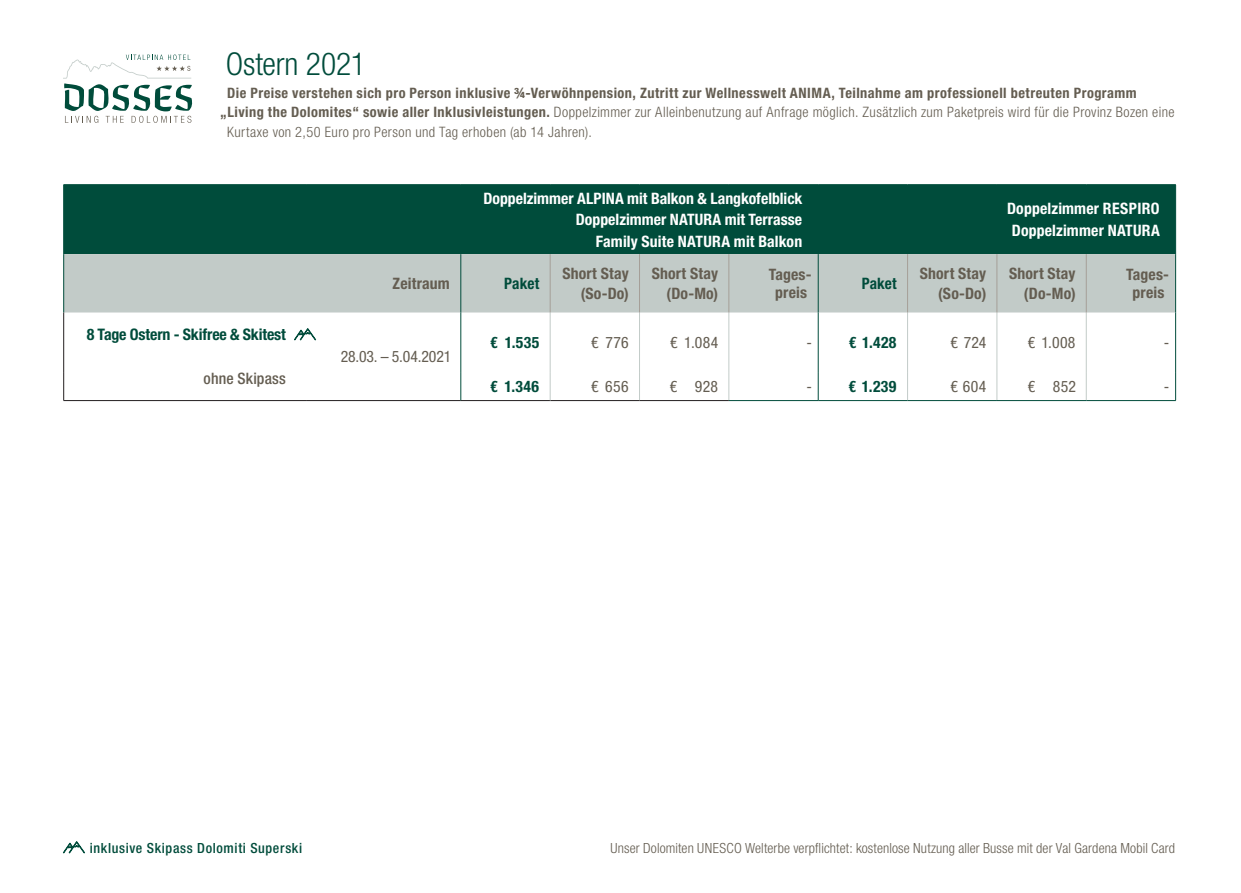
<style>
.page{position:relative;width:1241px;height:893px;background:#fff}
.page>*{position:absolute;margin:0;border:0;box-sizing:border-box;transform-origin:0 0}
.t1{font:300 condensed 31.5px "Helvetica Neue LT Std";letter-spacing:-.005em;color:#004c3b}
.t2{font:700 condensed 15.92px "Helvetica Neue LT Std";letter-spacing:-.005em;color:#004c3b}
.t3{font:700 condensed 15.75px/21.5px "Helvetica Neue LT Std";letter-spacing:.005em;color:#fff;text-align:right}
.t4{font:700 condensed 15.75px/19.2px "Helvetica Neue LT Std";letter-spacing:.01em;color:#645d51;text-align:right}
.t5{font:condensed 15.75px "Helvetica Neue LT Std";letter-spacing:.015em;color:#645d51}
.t6{font:700 condensed 15.75px "Helvetica Neue LT Std";letter-spacing:.015em;color:#004c3b}
.t7{font:condensed 15.75px "Helvetica Neue LT Std";letter-spacing:-.005em;color:#645d51}
.t8{font:500 condensed 15.75px "Helvetica Neue LT Std";letter-spacing:.01em;color:#645d51}
.t9{font:300 condensed 14.35px "Helvetica Neue LT Std";letter-spacing:.025em;color:#645d51}
.t10{font:700 condensed 14.35px "Helvetica Neue LT Std";letter-spacing:.035em;color:#645d51}
.t11{font:300 condensed 14px "Helvetica Neue LT Std";letter-spacing:.01em;color:#645d51}
.t12{font:500 condensed 14px "Helvetica Neue LT Std";letter-spacing:.045em;color:#004c3b}
.s1{font-weight:700}
.s2{font-weight:400;color:#645d51}
</style>
<div class="page">
<svg style="left:63px;top:55px;width:130px;height:68px"></svg>
<svg style="left:63px;top:841px;width:22px;height:13px"></svg>
<div style="left:64px;top:185px;width:1111px;height:69px;background:#004c3b"></div>
<div style="left:64px;top:254px;width:1111px;height:58px;background:#c2cbc8"></div>
<hr style="left:63px;top:185px;width:1px;height:69px;background:#004c3b">
<hr style="left:63px;top:184px;width:244px;height:1px;background:#004c3b">
<hr style="left:307px;top:184px;width:154px;height:1px;background:#004c3b">
<hr style="left:461px;top:184px;width:89px;height:1px;background:#004c3b">
<hr style="left:550px;top:184px;width:89px;height:1px;background:#004c3b">
<hr style="left:639px;top:184px;width:89px;height:1px;background:#004c3b">
<hr style="left:728px;top:184px;width:90px;height:1px;background:#004c3b">
<hr style="left:63px;top:254px;width:1px;height:58px;background:#004c3b">
<hr style="left:907px;top:312px;width:1px;height:60px;background:#c2cbc8">
<hr style="left:996px;top:312px;width:1px;height:60px;background:#c2cbc8">
<hr style="left:1085px;top:312px;width:1px;height:60px;background:#c2cbc8">
<svg style="left:907px;top:372px;width:1px;height:28px"></svg>
<svg style="left:996px;top:372px;width:1px;height:28px"></svg>
<svg style="left:1085px;top:372px;width:1px;height:28px"></svg>
<hr style="left:639px;top:312px;width:1px;height:60px;background:#c2cbc8">
<hr style="left:728px;top:312px;width:1px;height:60px;background:#c2cbc8">
<svg style="left:639px;top:372px;width:1px;height:28px"></svg>
<svg style="left:728px;top:372px;width:1px;height:28px"></svg>
<hr style="left:63px;top:312px;width:1px;height:60px;background:#231f20">
<svg style="left:63px;top:372px;width:1px;height:28px"></svg>
<hr style="left:63px;top:400px;width:244px;height:1px;background:#231f20">
<hr style="left:307px;top:400px;width:154px;height:1px;background:#231f20">
<hr style="left:461px;top:400px;width:89px;height:1px;background:#231f20">
<hr style="left:550px;top:400px;width:89px;height:1px;background:#231f20">
<hr style="left:639px;top:400px;width:89px;height:1px;background:#231f20">
<hr style="left:550px;top:312px;width:1px;height:60px;background:#c2cbc8">
<svg style="left:550px;top:372px;width:1px;height:28px"></svg>
<hr style="left:550px;top:254px;width:1px;height:58px;background:#a59f98">
<hr style="left:460px;top:312px;width:1px;height:60px;background:#004c3b">
<svg style="left:460px;top:372px;width:1px;height:28px"></svg>
<hr style="left:460px;top:254px;width:1px;height:58px;background:#004c3b">
<hr style="left:728px;top:400px;width:90px;height:1px;background:#004c3b">
<hr style="left:907px;top:254px;width:1px;height:58px;background:#a59f98">
<hr style="left:639px;top:254px;width:1px;height:58px;background:#a59f98">
<hr style="left:728px;top:254px;width:1px;height:58px;background:#a59f98">
<hr style="left:996px;top:254px;width:1px;height:58px;background:#a59f98">
<hr style="left:1085px;top:254px;width:1px;height:58px;background:#a59f98">
<hr style="left:818px;top:184px;width:89px;height:1px;background:#004c3b">
<hr style="left:817px;top:185px;width:1px;height:69px;background:#004c3b">
<hr style="left:907px;top:184px;width:89px;height:1px;background:#004c3b">
<hr style="left:996px;top:184px;width:90px;height:1px;background:#004c3b">
<hr style="left:1086px;top:184px;width:89px;height:1px;background:#004c3b">
<hr style="left:1175px;top:185px;width:1px;height:69px;background:#004c3b">
<hr style="left:817px;top:254px;width:1px;height:58px;background:#004c3b">
<hr style="left:1175px;top:254px;width:1px;height:58px;background:#004c3b">
<hr style="left:817px;top:312px;width:1px;height:60px;background:#004c3b">
<hr style="left:1175px;top:312px;width:1px;height:60px;background:#004c3b">
<svg style="left:817px;top:372px;width:1px;height:28px"></svg>
<svg style="left:1175px;top:372px;width:1px;height:28px"></svg>
<hr style="left:818px;top:400px;width:89px;height:1px;background:#004c3b">
<hr style="left:907px;top:400px;width:89px;height:1px;background:#004c3b">
<hr style="left:996px;top:400px;width:90px;height:1px;background:#004c3b">
<hr style="left:1086px;top:400px;width:89px;height:1px;background:#004c3b">
<svg style="left:294px;top:328px;width:22px;height:13px"></svg>
<h1 class="t1" style="left:226px;top:45px;width:142px">Ostern 2021</h1>
<p class="t10" style="left:227px;top:84px;width:911px">Die Preise verstehen sich pro Person inklusive ¾-Verwöhnpension, Zutritt zur Wellnesswelt ANIMA, Teilnahme am professionell betreuten Programm</p>
<p class="t9" style="left:220px;top:104px;width:955px"><span class="s1">„Living the Dolomites“ sowie aller Inklusivleistungen.</span> Doppelzimmer zur Alleinbenutzung auf Anfrage möglich. Zusätzlich zum Paketpreis wird für die Provinz Bozen eine</p>
<p class="t9" style="left:227px;top:123px;width:366px">Kurtaxe von 2,50 Euro pro Person und Tag erhoben (ab 14 Jahren).</p>
<p class="t3" style="left:483px;top:187px;width:320px">Doppelzimmer ALPINA mit Balkon &amp; Langkofelblick<br>Doppelzimmer NATURA mit Terrasse<br>Family Suite NATURA mit Balkon</p>
<p class="t3" style="left:1006px;top:198px;width:154px;text-align:center">Doppelzimmer RESPIRO<br>Doppelzimmer NATURA</p>
<p class="t2" style="left:87px;top:325px;width:201px">8 Tage Ostern - Skifree &amp; Skitest</p>
<p class="t8" style="left:203px;top:369px;width:84px">ohne Skipass</p>
<p class="t4" style="left:392px;top:273px;width:59px">Zeitraum</p>
<p class="t6" style="left:504px;top:274px;width:36px">Paket</p>
<p class="t4" style="left:562px;top:264px;width:68px">Short Stay (So-Do)</p>
<p class="t4" style="left:651px;top:264px;width:68px">Short Stay (Do-Mo)</p>
<p class="t4" style="left:768px;top:266px;width:44px;line-height:17.5px;text-align:center">Tages&shy;preis</p>
<p class="t6" style="left:861px;top:274px;width:36px">Paket</p>
<p class="t4" style="left:919px;top:264px;width:68px">Short Stay (So-Do)</p>
<p class="t4" style="left:1008px;top:264px;width:68px">Short Stay (Do-Mo)</p>
<p class="t4" style="left:1125px;top:266px;width:44px;line-height:17.5px;text-align:center">Tages&shy;preis</p>
<p class="t7" style="left:340px;top:347px;width:112px">28.03. – 5.04.2021</p>
<p class="t6" style="left:490px;top:333px;width:51px">€ 1.535</p>
<p class="t5" style="left:591px;top:333px;width:39px">€ 776</p>
<p class="t5" style="left:670px;top:333px;width:50px">€ 1.084</p>
<p class="t6" style="left:806px;top:333px;width:92px"><span class="s2">-</span> € 1.428</p>
<p class="t5" style="left:950px;top:333px;width:37px">€ 724</p>
<p class="t5" style="left:1027px;top:333px;width:49px">€ 1.008</p>
<p class="t5" style="left:1163px;top:333px;width:7px">-</p>
<p class="t6" style="left:490px;top:377px;width:50px">€ 1.346</p>
<p class="t5" style="left:591px;top:377px;width:39px">€ 656</p>
<p class="t5" style="left:670px;top:377px;width:50px">€ 928</p>
<p class="t6" style="left:806px;top:377px;width:91px"><span class="s2">-</span> € 1.239</p>
<p class="t5" style="left:950px;top:377px;width:37px">€ 604</p>
<p class="t5" style="left:1027px;top:377px;width:50px">€ 852</p>
<p class="t5" style="left:1163px;top:377px;width:7px">-</p>
<p class="t12" style="left:90px;top:840px;width:214px">inklusive Skipass Dolomiti Superski</p>
<p class="t11" style="left:610px;top:840px;width:566px">Unser Dolomiten UNESCO Welterbe verpflichtet: kostenlose Nutzung aller Busse mit der Val Gardena Mobil Card</p>
</div>
